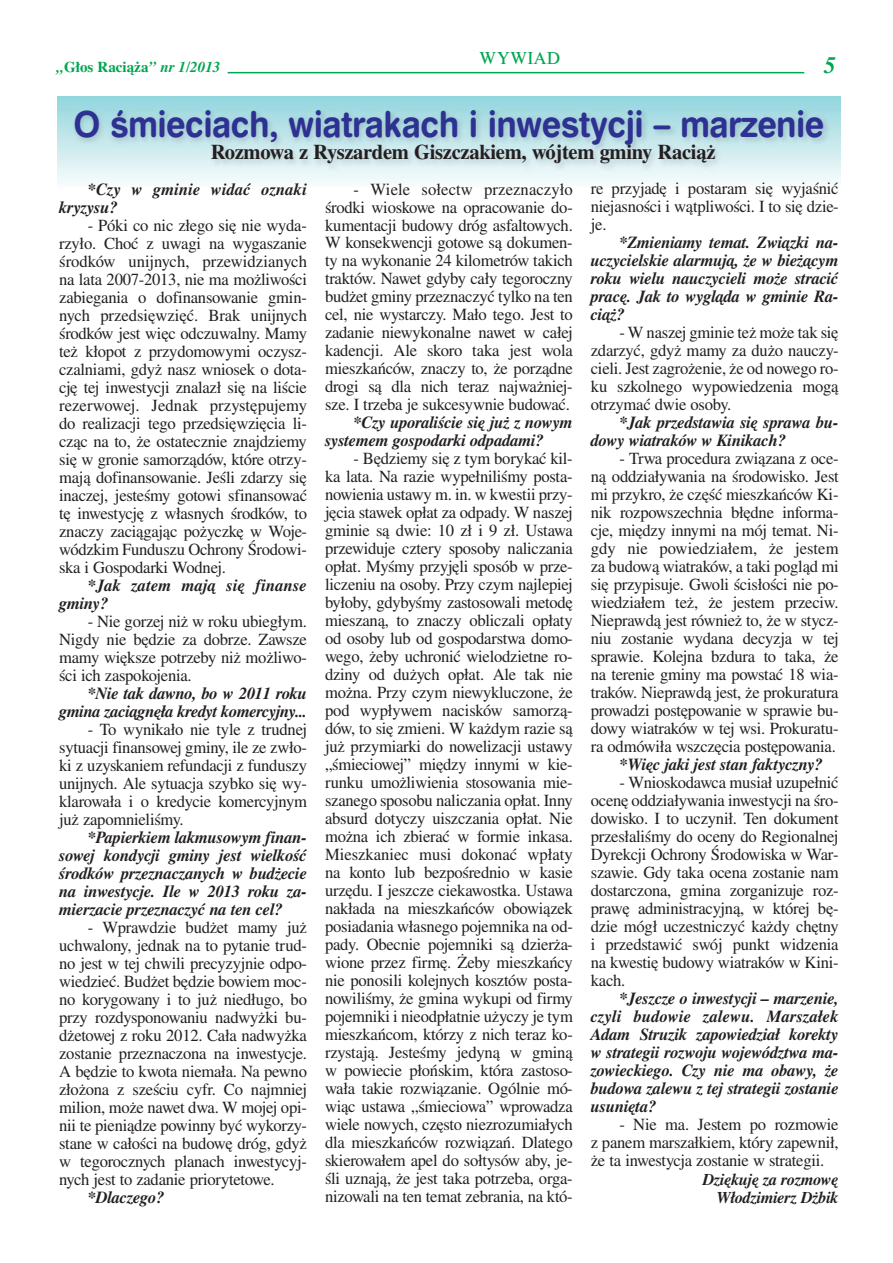
<style>
.page{position:relative;width:893px;height:1263px;background:#fff}
.page>*{position:absolute;margin:0;border:0;box-sizing:border-box;transform-origin:0 0}
.t1{font:36px "Swiss 721 PL Bold Rounded";letter-spacing:-.015em;color:#2e3092;scale:.95 1}
.t2{font:500 21px "Nimbus Rom No 9 LCE";letter-spacing:-.015em;color:#231f20}
.t3{font:italic 700 21px "Ptimes";color:#00a650}
.t4{font:18px "Nimbus Rom DCE";letter-spacing:.025em;color:#00a650}
.t5{font:16.95px/18px "Nimbus Rom No 9 LCE";letter-spacing:-.015em;color:#231f20;text-align:justify}
.t6{font:16.95px/18px "Nimbus Rom No 9 LCE Med Ita";letter-spacing:-.015em;color:#231f20;text-align:justify}
.t7{font:16.95px/18px "Nimbus Rom No 9 LCE Med Ita";letter-spacing:.005em;color:#231f20}
.t8{font:16.5px/18px "Nimbus Rom No 9 LCE Med Ita";letter-spacing:-.015em;color:#231f20;text-align:right}
.t9{font:700 13.5px "Ptimes";color:#00a650}
.s1{font-style:italic}
</style>
<div class="page">
<hr style="left:228px;top:72px;width:576px;height:1px;background:#00a650">
<svg style="left:58px;top:97px;width:782px;height:90px;background:#c2e3e7"></svg>
<p class="t4" style="left:480px;top:51px;width:82px">WYWIAD</p>
<p class="t9" style="left:57px;top:62px;width:165px"><span class="s1">„</span>G∏os Racià˝a<span class="s1">” nr 1/2013</span></p>
<p class="t3" style="left:824px;top:57px;width:13px">5</p>
<h1 class="t1" style="left:74px;top:109px;width:792px">O Êmie ciach, wia tra kach i in we sty cji – ma rze nie</h1>
<p class="t2" style="left:211px;top:145px;width:506px">Roz mo wa z Ry szar dem Gisz cza kiem, wój tem gmi ny Raciąż</p>
<p class="t7" style="left:59px;top:181px;width:249px;text-indent:28px">*Czy w gmi nie wi dać ozna ki kry zy su?</p>
<p class="t5" style="left:59px;top:218px;width:249px;text-indent:28px">- Pó ki co nic złe go się nie wy da - rzy ło. Choć z uwa gi na wy ga sza nie środ ków unij nych, prze wi dzia nych na la ta 2007-2013, nie ma moż li wo ści za bie ga nia o do fi nan so wa nie gmin - nych przed się wzięć. Brak unij nych środ ków jest więc od czu wal ny. Ma my też kło pot z przy do mo wy mi oczysz - czal nia mi, gdyż nasz wnio sek o do ta - cję tej in we sty cji zna lazł się na li ście re zer wowej. Jed nak przy stę pu je my do re ali za cji te go przed się wzię cia li - cząc na to, że osta tecz nie znaj dzie my się w gro nie sa mo rzą dów, któ re otrzy - ma ją do fi nan so wa nie. Je śli zda rzy się ina czej, je ste śmy go to wi sfi nan so wać tę in we sty cję z wła snych środ ków, to zna czy za cią ga jąc po życz kę w Wo je - wódz kim Fun du szu Ochro ny Śro do wi - ska i Go spo dar ki Wod nej.</p>
<p class="t7" style="left:59px;top:577px;width:249px;text-indent:28px">*Jak za tem ma ją się fi nan se gmi ny?</p>
<p class="t5" style="left:59px;top:614px;width:249px;text-indent:28px">- Nie go rzej niż w ro ku ubie głym.<br>Ni gdy nie bę dzie za do brze. Za wsze ma my więk sze po trze by niż moż li wo - ści ich za spo ko je nia.</p>
<p class="t6" style="left:59px;top:685px;width:249px;text-align:right">*Nie tak daw no, bo w 2011 ro ku gmi na za cią gnę ła kre dyt ko mer cyj ny...</p>
<p class="t5" style="left:59px;top:722px;width:249px;text-indent:28px">- To wy ni ka ło nie ty le z trud nej sy tu acji fi nan so wej gmi ny, ile ze zwło - ki z uzy ska niem re fun da cji z fun du szy unij nych. Ale sy tu acja szyb ko się wy - kla ro wa ła i o kre dy cie ko mer cyj nym już za po mnie li śmy.</p>
<p class="t6" style="left:59px;top:829px;width:249px;text-indent:28px">*Pa pier kiem lak mu so wym fi nan - so wej kon dy cji gmi ny jest wiel kość środ ków prze zna cza nych w bu dże cie na in we sty cje. Ile w 2013 ro ku za - mier za cie prze zna czyć na ten cel?</p>
<p class="t5" style="left:59px;top:920px;width:249px;text-indent:28px">- Wpraw dzie bu dżet ma my już uchwa lo ny, jed nak na to py ta nie trud - no jest w tej chwi li pre cy zyj nie od po - wie dzieć. Bu dżet bę dzie bo wiem moc - no ko ry go wa ny i to już nie dłu go, bo przy roz dy spo no wa niu nad wyż ki bu - dże to wej z ro ku 2012. Ca ła nad wyż ka zo sta nie prze zna czo na na in we sty cje.<br>A bę dzie to kwo ta nie ma ła. Na pew no zło żo na z sze ściu cyfr. Co naj mniej mi lion, mo że na wet dwa. W mo jej opi - nii te pie nią dze po win ny być wy ko rzy - sta ne w ca ło ści na bu do wę dróg, gdyż w te go rocz nych pla nach in we sty cyj - nych jest to za da nie prio ry te to we.</p>
<p class="t6" style="left:88px;top:1189px;width:78px">*Dla cze go?</p>
<p class="t5" style="left:325px;top:182px;width:249px;text-indent:28px">- Wie le so łectw prze zna czy ło środ ki wio sko we na opra co wa nie do - ku men ta cji bu do wy dróg as fal to wych.<br>W kon se kwen cji go to we są do ku men - ty na wy ko na nie 24 ki lo me trów ta kich trak tów. Na wet gdy by ca ły te go rocz ny bu dżet gmi ny prze zna czyć tyl ko na ten cel, nie wy star czy. Ma ło te go. Jest to za da nie nie wy ko nal ne na wet w ca łej ka den cji. Ale sko ro ta ka jest wo la miesz kań ców, zna czy to, że po rząd ne dro gi są dla nich te raz naj waż niej - sze. I trze ba je suk ce syw nie bu do wać.</p>
<p class="t6" style="left:325px;top:415px;width:249px;text-indent:28px">*Czy upo ra li ście się już z no wym sys te mem go spo dar ki od pa da mi?</p>
<p class="t5" style="left:325px;top:452px;width:249px;text-indent:28px">- Bę dzie my się z tym bo ry kać kil - ka la ta. Na ra zie wy peł ni li śmy po sta - no wie nia usta wy m. in. w kwe stii przy - ję cia sta wek opłat za od pa dy. W na szej gmi nie są dwie: 10 zł i 9 zł. Usta wa prze wi du je czte ry spo so by na li cza nia opłat. My śmy przy ję li spo sób w prze - li cze niu na oso by. Przy czym naj le piej by ło by, gdy by śmy za sto so wa li me to dę mie sza ną, to zna czy ob li cza li opła ty od oso by lub od go spo dar stwa do mo - we go, że by uchro nić wielodzietne ro - dzi ny od du żych opłat. Ale tak nie moż na. Przy czym nie wy klu czo ne, że pod wy pły wem na ci sków sa mo rzą - dów, to się zmie ni. W każ dym ra zie są już przy miar ki do no we li za cji usta wy „śmie cio wej” mię dzy in ny mi w kie - run ku umoż li wie nia sto so wa nia mie - sza ne go spo so bu na li cza nia opłat. In ny ab surd do ty czy uisz cza nia opłat. Nie moż na ich zbie rać w for mie in ka sa.<br>Miesz ka niec mu si do ko nać wpła ty na kon to lub bez po śred nio w ka sie urzę du. I jesz cze cie ka wost ka. Usta wa na kła da na miesz kań ców obo wią zek po sia da nia wła sne go po jem ni ka na od - pa dy. Obec nie po jem ni ki są dzier ża - wio ne przez fir mę. Że by miesz kań cy nie po no si li ko lej nych kosz tów po sta - no wi li śmy, że gmi na wy ku pi od fir my po jem ni ki i nie od płat nie uży czy je tym miesz kań com, któ rzy z nich te raz ko - rzy sta ją. Je ste śmy je dy ną w gmi ną w po wie cie płoń skim, któ ra za sto so - wa ła ta kie roz wią za nie. Ogól nie mó - wiąc usta wa „śmie cio wa” wpro wa dza wie le no wych, czę sto nie zro zu mia łych dla miesz kań ców roz wią zań. Dla te go skie ro wa łem apel do soł ty sów aby, je - śli uzna ją, że jest ta ka po trze ba, or ga - ni zo wa li na ten te mat ze bra nia, na któ -</p>
<p class="t5" style="left:591px;top:182px;width:249px">re przy ja dę i po sta ram się wy ja śnić nie ja sno ści i wąt pli wo ści. I to się dzie - je.</p>
<p class="t6" style="left:591px;top:235px;width:249px;text-indent:28px">*Zmie nia my te mat. Związ ki na - uczy ciel skie alar mu ją, że w bie żą cym ro ku wie lu na uczy cie li mo że stra cić pra cę. Jak to wy glą da w gmi nie Ra - ciąż?</p>
<p class="t5" style="left:591px;top:326px;width:249px;text-indent:28px">- W na szej gmi nie też mo że tak się zda rzyć, gdyż ma my za du żo na uczy - cie li. Jest za gro że nie, że od no we go ro - ku szkol ne go wy po wie dze nia mo gą otrzy mać dwie oso by.</p>
<p class="t6" style="left:591px;top:415px;width:249px;text-indent:28px">*Jak przed sta wia się spra wa bu - do wy wia tra ków w Ki ni kach?</p>
<p class="t5" style="left:591px;top:452px;width:249px;text-indent:28px">- Trwa pro ce du ra zwią za na z oce - ną od dzia ły wa nia na śro do wi sko. Jest mi przy kro, że część miesz kań ców Ki - nik roz po wszech nia błęd ne in for ma - cje, mię dzy in ny mi na mój te mat. Ni - gdy nie po wie dzia łem, że je stem za bu do wą wia tra ków, a ta ki po gląd mi się przy pi su je. Gwo li ści sło ści nie po - wie dzia łem też, że je stem prze ciw.<br>Nie praw dą jest rów nież to, że w stycz - niu zo sta nie wy da na de cy zja w tej spra wie. Ko lej na bzdu ra to ta ka, że na te re nie gmi ny ma po wstać 18 wia - tra ków. Nie praw dą jest, że pro ku ra tu ra pro wa dzi po stę po wa nie w spra wie bu - do wy wia tra ków w tej wsi. Pro ku ra tu - ra od mó wi ła wsz czę cia po stę po wa nia.</p>
<p class="t6" style="left:619px;top:757px;width:205px">*Więc ja ki jest stan fak tycz ny?</p>
<p class="t5" style="left:591px;top:775px;width:249px;text-indent:28px">- Wnio sko daw ca mu siał uzu peł nić oce nę od dzia ły wa nia in we sty cji na śro - do wi sko. I to uczy nił. Ten do ku ment prze sła li śmy do oce ny do Re gio nal nej Dy rek cji Ochro ny Śro do wi ska w War - sza wie. Gdy ta ka oce na zo sta nie nam do star czo na, gmi na zor ga ni zu je roz - pra wę ad mi ni stra cyj ną, w któ rej bę - dzie mógł uczest ni czyć każ dy chęt ny i przed sta wić swój punkt wi dze nia na kwe stię bu do wy wia tra ków w Ki ni - kach.</p>
<p class="t6" style="left:591px;top:991px;width:249px;text-indent:28px">*Jesz cze o in we sty cji – ma rze nie, czy li bu do wie za le wu. Mar sza łek Adam Stru zik za po wie dział ko rek ty w stra te gii roz wo ju wo je wódz twa ma - zo wiec kie go. Czy nie ma oba wy, że bu do wa za le wu z tej stra te gii zo sta nie usu nię ta?</p>
<p class="t5" style="left:591px;top:1117px;width:249px;text-indent:28px">- Nie ma. Je stem po roz mo wie z pa nem mar szał kiem, któ ry za pew nił, że ta in we sty cja zo sta nie w stra te gii.</p>
<p class="t8" style="left:703px;top:1171px;width:137px">Dzię ku ję za roz mo wę<br>Wło dzi mierz Dżbik</p>
</div>
